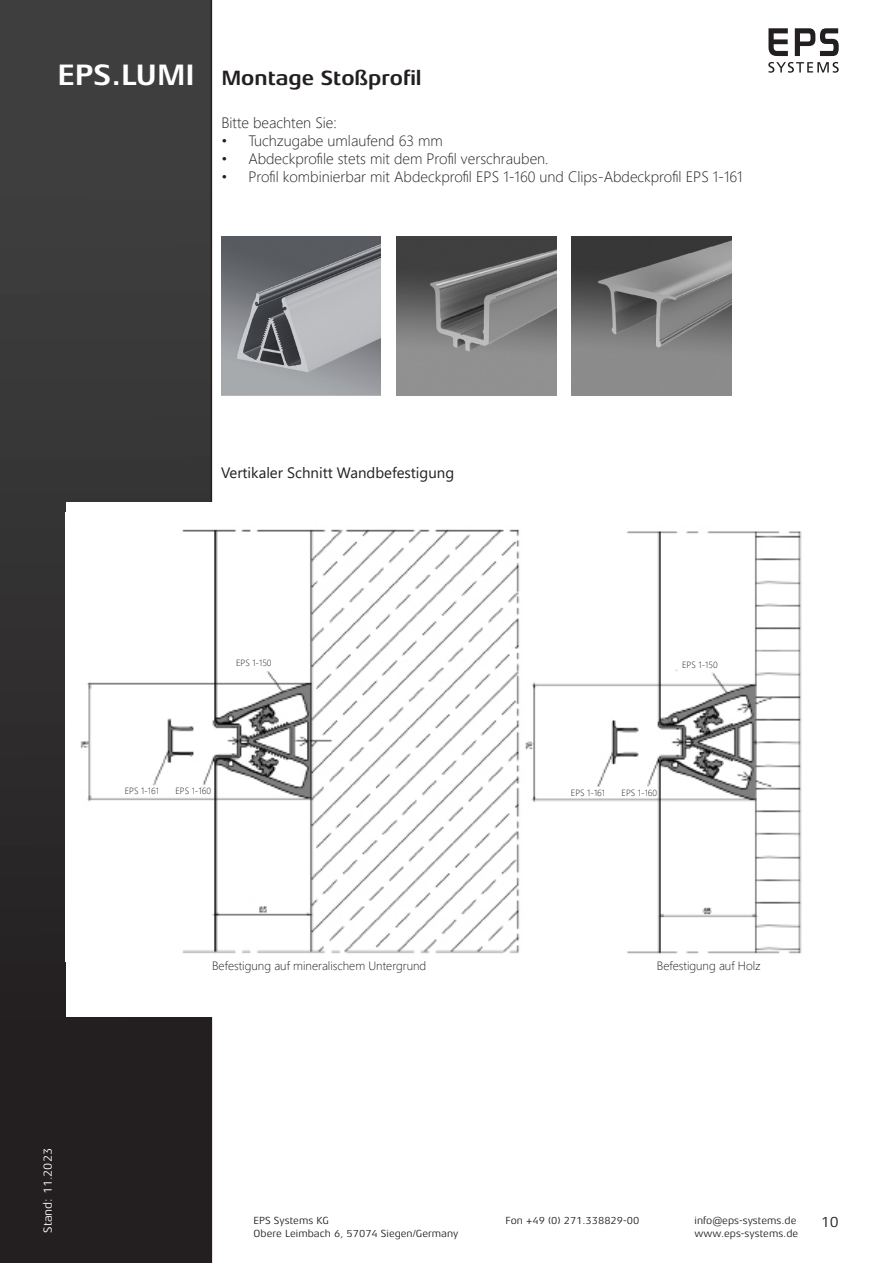
<style>
.page{position:relative;width:893px;height:1263px;background:#fff}
.page>*{position:absolute;margin:0;border:0;box-sizing:border-box;transform-origin:0 0}
.t1{font:700 30px "Aeonis LT Pro";color:#fff}
.t2{font:700 21px "Aeonis LT Pro";color:#231f20}
.t3{font:300 15px "Segoe UI";color:#231f20}
.t4{font:15px "Segoe UI";color:#231f20}
.t5{font:15px "Aeonis LT Pro";color:#231f20}
.t6{font:300 12px "Segoe UI";color:#231f20}
.t7{font:12px "Aeonis LT Pro";color:#fff}
.t8{font:10.5px "Aeonis LT Pro";color:#231f20}
.t9{font:300 9px "Segoe UI";color:#231f20}
</style>
<div class="page">
<svg style="left:0;top:0;width:212px;height:1263px;background:#323031"></svg>
<svg style="left:768px;top:28px;width:20px;height:28px"></svg>
<svg style="left:795px;top:28px;width:44px;height:28px"></svg>
<svg style="left:768px;top:62px;width:71px;height:11px"></svg>
<img style="left:572px;top:236px;width:159px;height:159px">
<img style="left:397px;top:236px;width:159px;height:159px">
<img style="left:221px;top:236px;width:160px;height:159px">
<div style="left:66px;top:502px;width:785px;height:514px;background:#fff"></div>
<img style="left:80px;top:529px;width:722px;height:425px">
<h1 class="t1" style="left:57px;top:58px;width:139px">EPS.LUMI</h1>
<h2 class="t2" style="left:221px;top:66px;width:202px">Montage Stoßprofil</h2>
<p class="t3" style="left:221px;top:108px;width:117px">Bitte beachten Sie:</p>
<p class="t3" style="left:221px;top:126px;width:223px">• Tuchzugabe umlaufend 63 mm</p>
<p class="t3" style="left:221px;top:144px;width:329px">• Abdeckprofile stets mit dem Profil verschrauben.</p>
<p class="t3" style="left:221px;top:162px;width:523px">• Profil kombinierbar mit Abdeckprofil EPS 1-160 und Clips-Abdeckprofil EPS 1-161</p>
<p class="t7" style="left:41px;top:1233px;width:86px;rotate:-90deg">Stand: 11.2023</p>
<p class="t4" style="left:221px;top:459px;width:235px">Vertikaler Schnitt Wandbefestigung</p>
<p class="t9" style="left:236px;top:654px;width:37px">EPS 1-150</p>
<p class="t9" style="left:125px;top:783px;width:36px">EPS 1-161</p>
<p class="t9" style="left:175px;top:783px;width:37px">EPS 1-160</p>
<p class="t9" style="left:682px;top:656px;width:37px">EPS 1-150</p>
<p class="t9" style="left:571px;top:785px;width:36px">EPS 1-161</p>
<p class="t9" style="left:621px;top:785px;width:37px">EPS 1-160</p>
<p class="t6" style="left:212px;top:954px;width:216px">Befestigung auf mineralischem Untergrund</p>
<p class="t6" style="left:657px;top:954px;width:106px">Befestigung auf Holz</p>
<p class="t8" style="left:254px;top:1215px;width:77px">EPS Systems KG</p>
<p class="t8" style="left:506px;top:1215px;width:135px">Fon +49 (0) 271.338829-00</p>
<p class="t8" style="left:695px;top:1215px;width:103px">info@eps-systems.de</p>
<p class="t8" style="left:254px;top:1227px;width:206px">Obere Leimbach 6, 57074 Siegen/Germany</p>
<p class="t8" style="left:695px;top:1227px;width:105px">www.eps-systems.de</p>
<p class="t5" style="left:821px;top:1214px;width:19px">10</p>
</div>
